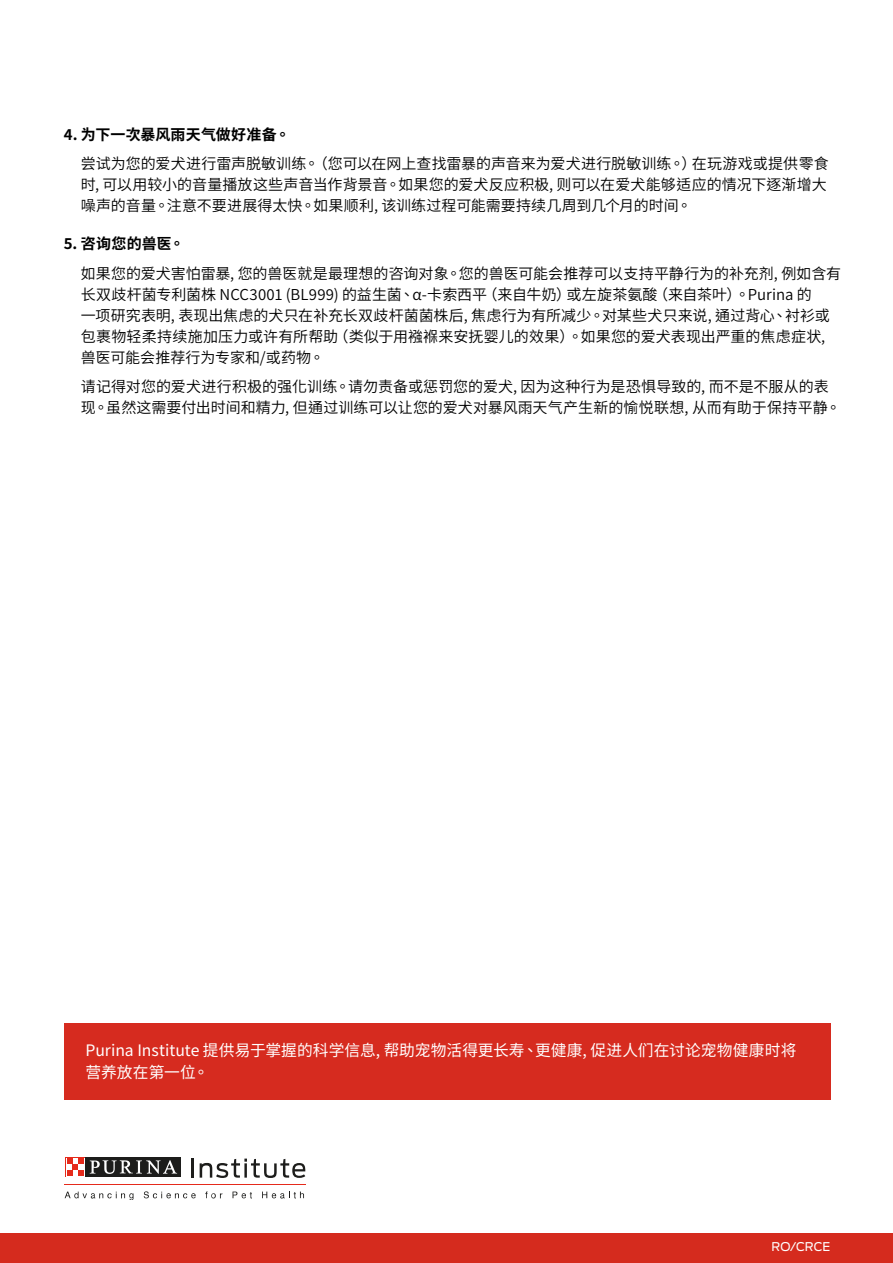
<style>
.page{position:relative;width:893px;height:1263px;background:#fff}
.page>*{position:absolute;margin:0;border:0;box-sizing:border-box;transform-origin:0 0}
.t1{font:15.75px/21.8px "Source Han Sans TC";color:#fff}
.t2{font:15px/21px "Source Han Sans TC";letter-spacing:.005em;color:#000}
.t3{font:700 15px "Source Han Sans TC";letter-spacing:.01em;color:#000}
.t4{font:12px "Antenna";color:#fff}
</style>
<div class="page">
<div style="left:0;top:1233px;width:893px;height:30px;background:#d52b1e"></div>
<hr style="left:65px;top:1184px;width:241px;height:1px;background:#e52a1b">
<svg style="left:192px;top:1158px;width:2px;height:19px"></svg>
<svg style="left:200px;top:1158px;width:105px;height:20px"></svg>
<svg style="left:65px;top:1191px;width:68px;height:9px"></svg>
<svg style="left:144px;top:1191px;width:52px;height:7px"></svg>
<svg style="left:205px;top:1191px;width:17px;height:7px"></svg>
<svg style="left:233px;top:1191px;width:19px;height:7px"></svg>
<svg style="left:262px;top:1191px;width:42px;height:7px"></svg>
<div style="left:65px;top:1157px;width:21px;height:20px;background:#1d1d1b"></div>
<svg style="left:65px;top:1157px;width:20px;height:20px"></svg>
<div style="left:86px;top:1157px;width:95px;height:20px;background:#1d1d1b"></div>
<svg style="left:90px;top:1160px;width:87px;height:14px"></svg>
<svg style="left:66px;top:1158px;width:18px;height:18px"></svg>
<svg style="left:67px;top:1158px;width:17px;height:17px"></svg>
<div style="left:64px;top:1022px;width:767px;height:77px;background:#d62b1f"></div>
<p class="t3" style="left:64px;top:126px;width:228px">4. 为下一次暴风雨天气做好准备。</p>
<p class="t2" style="left:81px;top:153px;width:749px">尝试为您的爱犬进行雷声脱敏训练。（您可以在网上查找雷暴的声音来为爱犬进行脱敏训练。）在玩游戏或提供零食时, 可以用较小的音量播放这些声音当作背景音。如果您的爱犬反应积极, 则可以在爱犬能够适应的情况下逐渐增大噪声的音量。注意不要进展得太快。如果顺利, 该训练过程可能需要持续几周到几个月的时间。</p>
<p class="t3" style="left:64px;top:235px;width:122px">5. 咨询您的兽医。</p>
<p class="t2" style="left:81px;top:263px;width:762px">如果您的爱犬害怕雷暴, 您的兽医就是最理想的咨询对象。您的兽医可能会推荐可以支持平静行为的补充剂, 例如含有长双歧杆菌专利菌株 NCC3001 (BL999) 的益生菌、α-卡索西平（来自牛奶）或左旋茶氨酸（来自茶叶）。Purina 的<br>一项研究表明, 表现出焦虑的犬只在补充长双歧杆菌菌株后, 焦虑行为有所减少。对某些犬只来说, 通过背心、衬衫或包裹物轻柔持续施加压力或许有所帮助（类似于用襁褓来安抚婴儿的效果）。如果您的爱犬表现出严重的焦虑症状,兽医可能会推荐行为专家和/或药物。</p>
<p class="t2" style="left:81px;top:376px;width:762px">请记得对您的爱犬进行积极的强化训练。请勿责备或惩罚您的爱犬, 因为这种行为是恐惧导致的, 而不是不服从的表现。虽然这需要付出时间和精力, 但通过训练可以让您的爱犬对暴风雨天气产生新的愉悦联想, 从而有助于保持平静。</p>
<p class="t1" style="left:86px;top:1040px;width:712px">Purina Institute 提供易于掌握的科学信息, 帮助宠物活得更长寿、更健康, 促进人们在讨论宠物健康时将营养放在第一位。</p>
<p class="t4" style="left:771px;top:1239px;width:60px">RO/CRCE</p>
</div>
